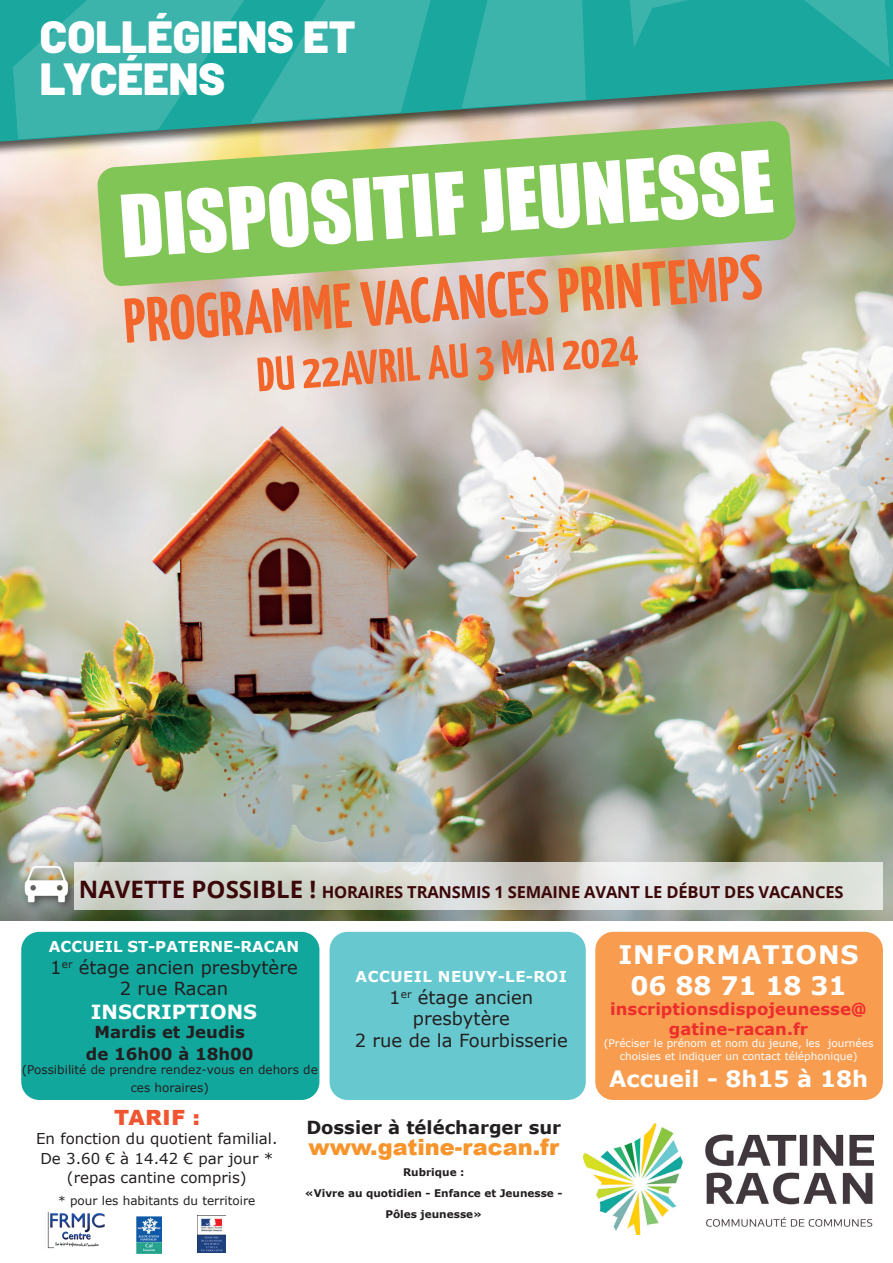
<style>
.page{position:relative;width:893px;height:1263px;background:#fff}
.page>*{position:absolute;margin:0;border:0;box-sizing:border-box;transform-origin:0 0}
.t1{font:79.5px "Impact";color:#fff}
.t2{font:700 63px "Yanone Kaffeesatz";color:#f2662c}
.t3{font:700 48px "Yanone Kaffeesatz";color:#f2662c}
.t4{font:900 45px/42px "Barlow";color:#fff}
.t5{font:700 25.5px/30.6px "Verdana";letter-spacing:.035em;color:#fff;text-align:center}
.t6{font:900 22.5px "Arial";color:#f7942b}
.t7{font:700 22.5px "Verdana";color:#fff}
.t8{font:900 21px "Arial";letter-spacing:.035em;color:#f05531}
.t9{font:700 19.5px "Verdana";color:#fff}
.t10{font:18px/21.6px "Verdana";color:#231f20;text-align:center}
.t11{font:700 18px "Verdana";color:#231f20}
.t12{font:700 16.5px "Open Sans";letter-spacing:-.01em;color:#3c0709}
.t13{font:700 16.5px/19.8px "Verdana";color:#ee2d2d;text-align:center}
.t14{font:700 16.5px/21.6px "Verdana";color:#231f20;text-align:center}
.t15{font:15px/19.5px "Verdana";color:#231f20;text-align:center}
.t16{font:700 15px "Verdana";letter-spacing:.005em;color:#fff}
.t17{font:700 15px "Verdana";letter-spacing:.035em;color:#fff}
.t18{font:12px/18px "Verdana";color:#231f20;text-align:center}
.t19{font:10.5px/12.6px "Verdana";color:#fff;text-align:center}
.t20{font:700 10.5px/21px "Verdana";color:#231f20;text-align:center}
.s1{font-size:24px}
</style>
<div class="page">
<img style="left:0;top:159px;width:893px;height:762px">
<div style="left:595px;top:932px;width:288px;height:168px;background:#f89c50;border-radius:18px"></div>
<img style="left:137px;top:1217px;width:25px;height:36px">
<img style="left:197px;top:1215px;width:29px;height:37px">
<img style="left:47px;top:1213px;width:58px;height:36px">
<div style="left:21px;top:932px;width:298px;height:168px;background:#12a79d;border-radius:18px"></div>
<div style="left:20px;top:861px;width:59px;height:51px;background:#231f20;opacity:.75"></div>
<img style="left:13px;top:861px;width:71px;height:49px">
<svg style="left:75px;top:862px;width:808px;height:48px;background:#d7dad4"></svg>
<img style="left:584px;top:1123px;width:290px;height:111px">
<div style="left:330px;top:932px;width:256px;height:168px;background:#67c9cf;border-radius:18px"></div>
<svg style="left:97px;top:159px;width:699px;height:128px;background:#91c569"></svg>
<div style="left:0;top:0;width:893px;height:159px;background:#231f20;opacity:.75"></div>
<svg style="left:0;top:0;width:893px;height:145px;background:#9db997"></svg>
<svg style="left:13px;top:0;width:184px;height:139px;background:#39b0a8"></svg>
<svg style="left:600px;top:0;width:290px;height:95px;background:#25a69d"></svg>
<svg style="left:197px;top:0;width:389px;height:139px;background:#48afa3"></svg>
<h3 class="t4" style="left:40px;top:16px;width:317px">COLLÉGIENS ET<br>LYCÉENS</h3>
<h1 class="t1" style="left:115px;top:165px;width:656px;rotate:-4deg">DISPOSITIF JEUNESSE</h1>
<h2 class="t2" style="left:121px;top:283px;width:641px;rotate:-4deg">PROGRAMME VACANCES PRINTEMPS</h2>
<h3 class="t3" style="left:255px;top:346px;width:383px;rotate:-4deg">DU 22AVRIL AU 3 MAI 2024</h3>
<h3 class="t12" style="left:79px;top:880px;width:766px"><span class="s1">NAVETTE POSSIBLE !</span> HORAIRES TRANSMIS 1 SEMAINE AVANT LE DÉBUT DES VACANCES</h3>
<p class="t16" style="left:49px;top:936px;width:252px">ACCUEIL ST-PATERNE-RACAN</p>
<h3 class="t10" style="left:50px;top:956px;width:249px">1<sup>er</sup> étage ancien presbytère<br>2 rue Racan</h3>
<h3 class="t9" style="left:91px;top:998px;width:168px">INSCRIPTIONS</h3>
<h3 class="t14" style="left:86px;top:1021px;width:169px">Mardis et Jeudis de 16h00 à 18h00</h3>
<p class="t18" style="left:22px;top:1061px;width:298px">(Possibilité de prendre rendez-vous en dehors de ces horaires)</p>
<p class="t17" style="left:355px;top:966px;width:213px">ACCUEIL NEUVY-LE-ROI</p>
<h3 class="t10" style="left:355px;top:986px;width:215px">1<sup>er</sup> étage ancien presbytère<br>2 rue de la Fourbisserie</h3>
<h3 class="t8" style="left:114px;top:1102px;width:87px">TARIF :</h3>
<p class="t15" style="left:36px;top:1129px;width:243px">En fonction du quotient familial.<br>De 3.60 € à 14.42 € par jour * (repas cantine compris)</p>
<p class="t18" style="left:58px;top:1191px;width:199px">* pour les habitants du territoire</p>
<h3 class="t11" style="left:306px;top:1115px;width:256px">Dossier à télécharger sur</h3>
<h3 class="t6" style="left:308px;top:1131px;width:252px">www.gatine-racan.fr</h3>
<p class="t20" style="left:305px;top:1162px;width:259px">Rubrique :<br>«Vivre au quotidien - Enfance et Jeunesse -<br>Pôles jeunesse»</p>
<h3 class="t5" style="left:618px;top:939px;width:242px">INFORMATIONS<br>06 88 71 18 31</h3>
<h3 class="t13" style="left:610px;top:998px;width:258px">inscriptionsdispojeunesse@ gatine-racan.fr</h3>
<p class="t19" style="left:604px;top:1037px;width:271px">(Préciser le prénom et nom du jeune, les journées choisies et indiquer un contact téléphonique)</p>
<h3 class="t7" style="left:609px;top:1063px;width:260px">Accueil - 8h15 à 18h</h3>
</div>
